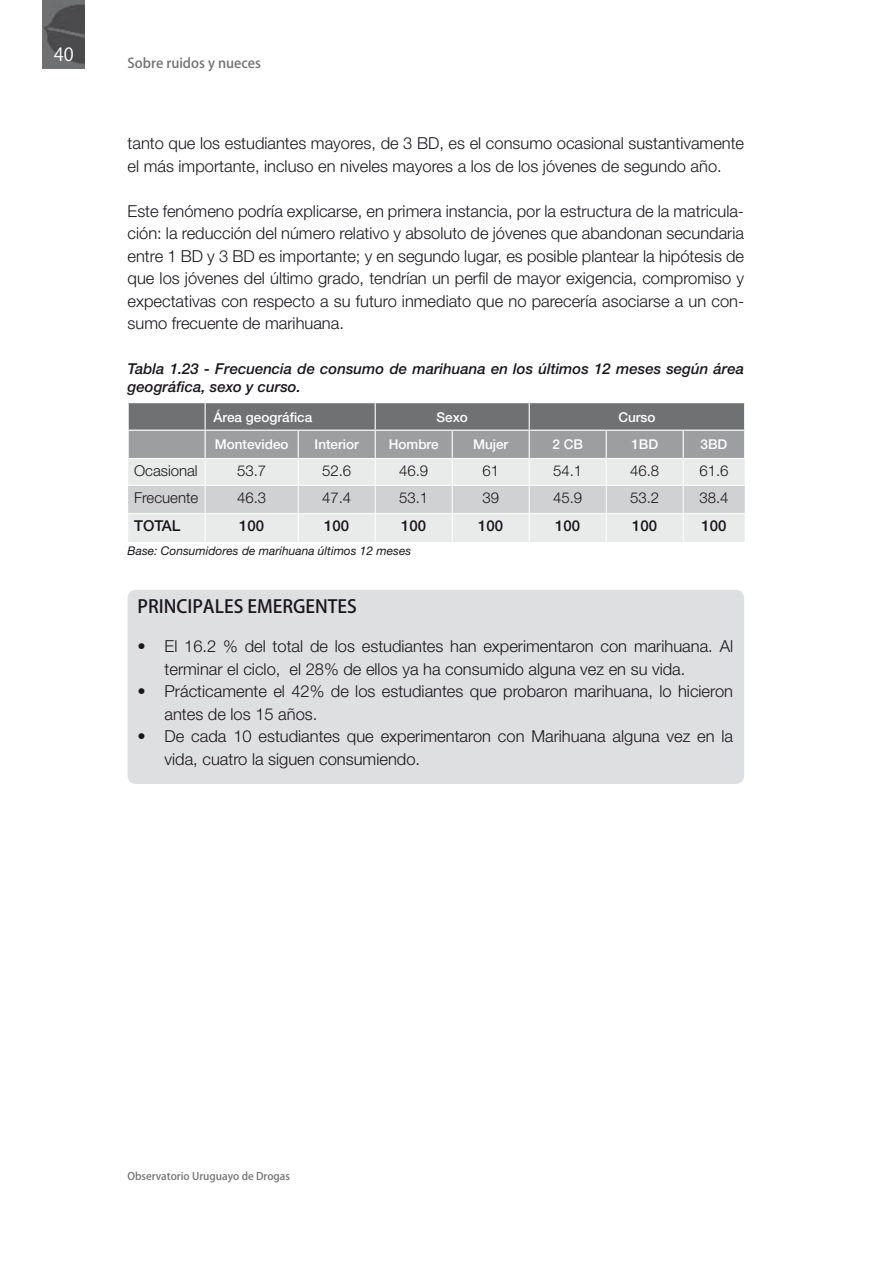
<style>
.page{position:relative;width:893px;height:1263px;background:#fff}
.page>*{position:absolute;margin:0;border:0;box-sizing:border-box;transform-origin:0 0}
.t1{font:500 18px "Koz Go Pro";color:#1a171c}
.t2{font:18px "Koz Go Pro";color:#fff}
.t3{font:300 16.5px/22.5px "Helvetica Neue";color:#1a171c}
.t4{font:italic 500 15px/18px "Helvetica Neue";color:#1a171c}
.t5{font:300 15px "Helvetica Neue";color:#1a171c}
.t6{font:500 15px "Helvetica Neue";color:#1a171c}
.t7{font:500 13.5px "Helvetica Neue";color:#fff}
.t8{font:500 13.5px "Koz Go Pro";color:#707173}
.t9{font:italic 12px "Helvetica Neue";color:#1a171c}
.t10{font:500 10.5px "Koz Go Pro";color:#707173}
</style>
<div class="page">
<img style="left:43px;top:0;width:42px;height:68px">
<svg style="left:128px;top:403px;width:617px;height:139px;background:#bfc0c1"></svg>
<hr style="left:128px;top:458px;width:77px;height:1px;background:#fff">
<hr style="left:205px;top:458px;width:93px;height:1px;background:#fff">
<hr style="left:298px;top:458px;width:77px;height:1px;background:#fff">
<hr style="left:375px;top:458px;width:77px;height:1px;background:#fff">
<hr style="left:452px;top:458px;width:77px;height:1px;background:#fff">
<hr style="left:529px;top:458px;width:77px;height:1px;background:#fff">
<hr style="left:606px;top:458px;width:77px;height:1px;background:#fff">
<hr style="left:683px;top:458px;width:62px;height:1px;background:#fff">
<div style="left:128px;top:590px;width:616px;height:194px;background:#dedfe0;border-radius:9px"></div>
<p class="t2" style="left:54px;top:43px;width:21px">40</p>
<p class="t8" style="left:128px;top:54px;width:135px">Sobre ruidos y nueces</p>
<p class="t3" style="left:128px;top:132px;width:618px">tanto que los estudiantes mayores, de 3 BD, es el consumo ocasional sustantivamente el más importante, incluso en niveles mayores a los de los jóvenes de segundo año.</p>
<p class="t3" style="left:128px;top:199px;width:618px;text-align:justify">Este fenómeno podría explicarse, en primera instancia, por la estructura de la matricula&shy;ción: la reducción del número relativo y absoluto de jóvenes que abandonan secundaria entre 1 BD y 3 BD es importante; y en segundo lugar, es posible plantear la hipótesis de que los jóvenes del último grado, tendrían un perfil de mayor exigencia, compromiso y expectativas con respecto a su futuro inmediato que no parecería asociarse a un con&shy;sumo frecuente de marihuana.</p>
<p class="t4" style="left:128px;top:359px;width:618px">Tabla 1.23 - Frecuencia de consumo de marihuana en los últimos 12 meses según área geográfica, sexo y curso.</p>
<p class="t7" style="left:214px;top:409px;width:100px">Área geográfica</p>
<p class="t7" style="left:436px;top:409px;width:33px">Sexo</p>
<p class="t7" style="left:618px;top:409px;width:39px">Curso</p>
<p class="t7" style="left:215px;top:436px;width:75px">Montevideo</p>
<p class="t7" style="left:315px;top:436px;width:46px">Interior</p>
<p class="t7" style="left:389px;top:436px;width:51px">Hombre</p>
<p class="t7" style="left:473px;top:436px;width:37px">Mujer</p>
<p class="t7" style="left:552px;top:436px;width:32px">2 CB</p>
<p class="t7" style="left:631px;top:436px;width:28px">1BD</p>
<p class="t7" style="left:701px;top:436px;width:28px">3BD</p>
<p class="t5" style="left:134px;top:462px;width:65px">Ocasional</p>
<p class="t5" style="left:237px;top:462px;width:31px">53.7</p>
<p class="t5" style="left:322px;top:462px;width:31px">52.6</p>
<p class="t5" style="left:399px;top:462px;width:31px">46.9</p>
<p class="t5" style="left:482px;top:462px;width:18px">61</p>
<p class="t5" style="left:553px;top:462px;width:31px">54.1</p>
<p class="t5" style="left:630px;top:462px;width:31px">46.8</p>
<p class="t5" style="left:699px;top:462px;width:31px">61.6</p>
<p class="t5" style="left:134px;top:489px;width:66px">Frecuente</p>
<p class="t5" style="left:237px;top:489px;width:31px">46.3</p>
<p class="t5" style="left:322px;top:489px;width:31px">47.4</p>
<p class="t5" style="left:399px;top:489px;width:31px">53.1</p>
<p class="t5" style="left:482px;top:489px;width:18px">39</p>
<p class="t5" style="left:553px;top:489px;width:31px">45.9</p>
<p class="t5" style="left:630px;top:489px;width:31px">53.2</p>
<p class="t5" style="left:699px;top:489px;width:31px">38.4</p>
<p class="t6" style="left:134px;top:517px;width:48px">TOTAL</p>
<p class="t6" style="left:239px;top:517px;width:27px">100</p>
<p class="t6" style="left:324px;top:517px;width:27px">100</p>
<p class="t6" style="left:401px;top:517px;width:27px">100</p>
<p class="t6" style="left:478px;top:517px;width:27px">100</p>
<p class="t6" style="left:555px;top:517px;width:27px">100</p>
<p class="t6" style="left:632px;top:517px;width:27px">100</p>
<p class="t6" style="left:701px;top:517px;width:27px">100</p>
<p class="t9" style="left:128px;top:543px;width:285px">Base: Consumidores de marihuana últimos 12 meses</p>
<p class="t1" style="left:138px;top:595px;width:221px">PRINCIPALES EMERGENTES</p>
<p class="t3" style="left:165px;top:635px;width:570px;text-indent:-27px">• El 16.2 % del total de los estudiantes han experimentaron con marihuana. Al terminar el ciclo, el 28% de ellos ya ha consumido alguna vez en su vida.</p>
<p class="t3" style="left:165px;top:680px;width:570px;text-indent:-27px">• Prácticamente el 42% de los estudiantes que probaron marihuana, lo hicieron antes de los 15 años.</p>
<p class="t3" style="left:165px;top:725px;width:570px;text-indent:-27px">• De cada 10 estudiantes que experimentaron con Marihuana alguna vez en la vida, cuatro la siguen consumiendo.</p>
<p class="t10" style="left:128px;top:1169px;width:164px">Observatorio Uruguayo de Drogas</p>
</div>
